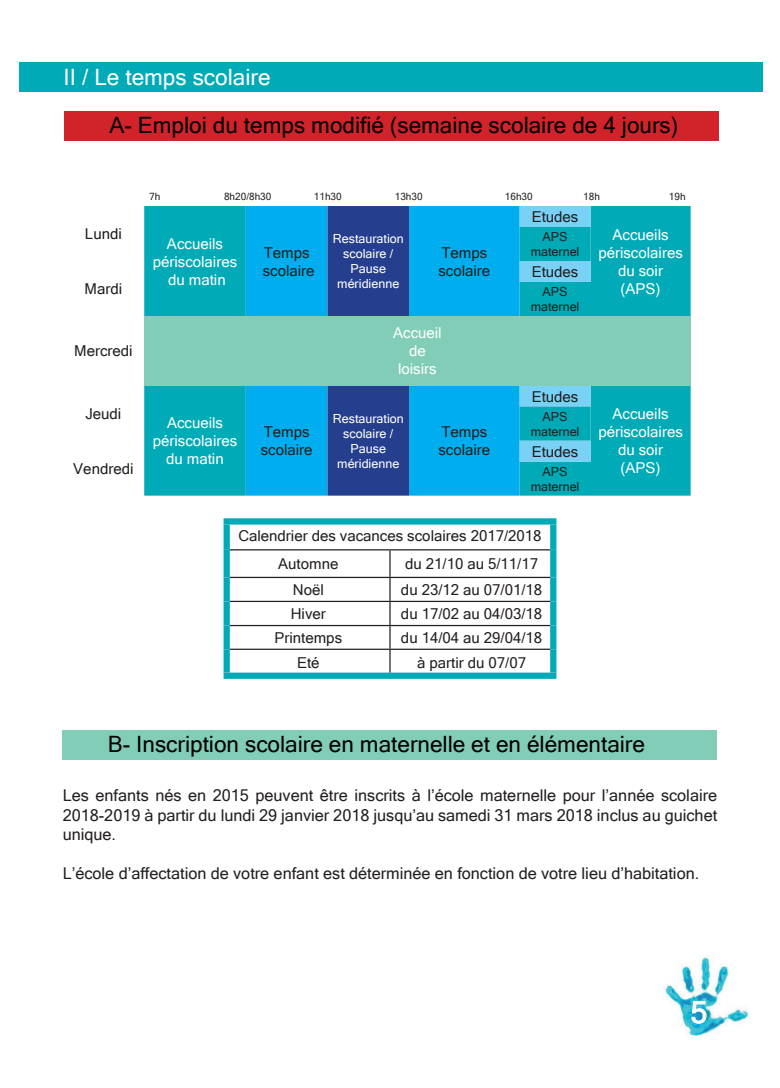
<style>
.page{position:relative;width:780px;height:1088px;background:#fff}
.page>*{position:absolute;margin:0;border:0;box-sizing:border-box;transform-origin:0 0}
.t1{font:30px "Microsoft Sans Serif";color:#fff}
.t2{font:22.5px "Microsoft Sans Serif";color:#000}
.t3{font:22.5px "Microsoft Sans Serif";color:#fff}
.t4{font:16.25px/19.5px "Microsoft Sans Serif";color:#231f20;text-align:justify}
.t5{font:15px/18px "Microsoft Sans Serif";color:#231f20}
.t6{font:15px/18px "Microsoft Sans Serif";color:#fff;text-align:center}
.t7{font:12.5px/15px "Microsoft Sans Serif";color:#fff;text-align:center}
.t8{font:12.5px/15px "Microsoft Sans Serif";color:#231f20;text-align:center}
.t9{font:10px "Microsoft Sans Serif";color:#231f20}
</style>
<div class="page">
<div style="left:19px;top:63px;width:743px;height:29px;background:#00aab6"></div>
<div style="left:144px;top:206px;width:546px;height:290px;background:#00aab6"></div>
<div style="left:246px;top:206px;width:273px;height:290px;background:#00aeef"></div>
<div style="left:327px;top:206px;width:82px;height:290px;background:#253f8e"></div>
<svg style="left:519px;top:206px;width:71px;height:255px;background:#36bcd2"></svg>
<div style="left:144px;top:316px;width:546px;height:70px;background:#82cdb8"></div>
<div style="left:64px;top:111px;width:654px;height:30px;background:#d1232a"></div>
<div style="left:63px;top:730px;width:654px;height:29px;background:#82cdb8"></div>
<div style="left:223px;top:518px;width:167px;height:6px;background:#00aab6"></div>
<div style="left:223px;top:524px;width:7px;height:26px;background:#00aab6"></div>
<div style="left:390px;top:518px;width:166px;height:6px;background:#00aab6"></div>
<div style="left:550px;top:524px;width:6px;height:26px;background:#00aab6"></div>
<div style="left:223px;top:550px;width:7px;height:27px;background:#00aab6"></div>
<div style="left:550px;top:550px;width:6px;height:27px;background:#00aab6"></div>
<div style="left:223px;top:577px;width:7px;height:24px;background:#00aab6"></div>
<div style="left:550px;top:577px;width:6px;height:24px;background:#00aab6"></div>
<div style="left:223px;top:601px;width:7px;height:24px;background:#00aab6"></div>
<div style="left:550px;top:601px;width:6px;height:24px;background:#00aab6"></div>
<div style="left:223px;top:625px;width:7px;height:24px;background:#00aab6"></div>
<div style="left:550px;top:625px;width:6px;height:24px;background:#00aab6"></div>
<div style="left:223px;top:649px;width:7px;height:23px;background:#00aab6"></div>
<div style="left:550px;top:649px;width:6px;height:23px;background:#00aab6"></div>
<div style="left:223px;top:672px;width:167px;height:7px;background:#00aab6"></div>
<div style="left:390px;top:672px;width:166px;height:7px;background:#00aab6"></div>
<hr style="left:230px;top:549px;width:160px;height:1px;background:#231f20">
<hr style="left:390px;top:549px;width:160px;height:1px;background:#231f20">
<hr style="left:230px;top:577px;width:160px;height:1px;background:#231f20">
<hr style="left:390px;top:577px;width:160px;height:1px;background:#231f20">
<hr style="left:230px;top:601px;width:160px;height:1px;background:#231f20">
<hr style="left:390px;top:601px;width:160px;height:1px;background:#231f20">
<hr style="left:230px;top:625px;width:160px;height:1px;background:#231f20">
<hr style="left:390px;top:625px;width:160px;height:1px;background:#231f20">
<hr style="left:230px;top:649px;width:160px;height:1px;background:#231f20">
<hr style="left:390px;top:649px;width:160px;height:1px;background:#231f20">
<svg style="left:389px;top:550px;width:1px;height:122px"></svg>
<img style="left:663px;top:956px;width:85px;height:81px">
<svg style="left:691px;top:1001px;width:15px;height:23px"></svg>
<h2 class="t3" style="left:64px;top:64px;width:208px">II / Le temps scolaire</h2>
<h2 class="t2" style="left:109px;top:112px;width:570px">A- Emploi du temps modifié (semaine scolaire de 4 jours)</h2>
<p class="t9" style="left:149px;top:191px;width:13px">7h</p>
<p class="t9" style="left:224px;top:191px;width:49px">8h20/8h30</p>
<p class="t9" style="left:314px;top:191px;width:29px">11h30</p>
<p class="t9" style="left:395px;top:191px;width:29px">13h30</p>
<p class="t9" style="left:505px;top:191px;width:29px">16h30</p>
<p class="t9" style="left:583px;top:191px;width:18px">18h</p>
<p class="t9" style="left:669px;top:191px;width:18px">19h</p>
<p class="t5" style="left:85px;top:225px;width:38px">Lundi</p>
<p class="t5" style="left:85px;top:280px;width:39px">Mardi</p>
<p class="t5" style="left:74px;top:342px;width:60px">Mercredi</p>
<p class="t5" style="left:85px;top:404px;width:37px">Jeudi</p>
<p class="t5" style="left:73px;top:459px;width:62px">Vendredi</p>
<p class="t6" style="left:153px;top:234px;width:86px">Accueils périscolaires du matin</p>
<p class="t5" style="left:263px;top:243px;width:53px">Temps scolaire</p>
<p class="t6" style="left:153px;top:414px;width:86px">Accueils périscolaires du matin</p>
<p class="t5" style="left:261px;top:423px;width:53px">Temps scolaire</p>
<p class="t7" style="left:333px;top:231px;width:72px">Restauration scolaire /<br>Pause méridienne</p>
<p class="t5" style="left:438px;top:243px;width:53px">Temps scolaire</p>
<p class="t6" style="left:393px;top:324px;width:50px">Accueil de loisirs</p>
<p class="t7" style="left:333px;top:411px;width:72px">Restauration scolaire /<br>Pause méridienne</p>
<p class="t5" style="left:438px;top:423px;width:53px">Temps scolaire</p>
<p class="t5" style="left:531px;top:208px;width:48px">Etudes</p>
<p class="t8" style="left:530px;top:229px;width:50px">APS maternel</p>
<p class="t5" style="left:531px;top:263px;width:48px">Etudes</p>
<p class="t8" style="left:530px;top:284px;width:50px">APS maternel</p>
<p class="t5" style="left:531px;top:387px;width:48px">Etudes</p>
<p class="t8" style="left:530px;top:409px;width:50px">APS maternel</p>
<p class="t5" style="left:531px;top:442px;width:48px">Etudes</p>
<p class="t8" style="left:530px;top:464px;width:50px">APS maternel</p>
<p class="t5" style="left:278px;top:522px;width:265px;line-height:28px;text-indent:-40px">Calendrier des vacances scolaires 2017/2018<br>Automne</p>
<p class="t5" style="left:405px;top:555px;width:134px">du 21/10 au 5/11/17</p>
<p class="t5" style="left:293px;top:580px;width:32px">Noël</p>
<p class="t5" style="left:401px;top:580px;width:143px">du 23/12 au 07/01/18</p>
<p class="t5" style="left:291px;top:605px;width:37px">Hiver</p>
<p class="t5" style="left:401px;top:605px;width:143px">du 17/02 au 04/03/18</p>
<p class="t5" style="left:274px;top:628px;width:69px">Printemps</p>
<p class="t5" style="left:401px;top:628px;width:143px">du 14/04 au 29/04/18</p>
<p class="t5" style="left:297px;top:654px;width:24px">Eté</p>
<p class="t5" style="left:417px;top:654px;width:110px">à partir du 07/07</p>
<p class="t6" style="left:598px;top:225px;width:86px">Accueils périscolaires du soir (APS)</p>
<p class="t6" style="left:598px;top:405px;width:86px">Accueils périscolaires du soir (APS)</p>
<h2 class="t2" style="left:108px;top:731px;width:538px">B- Inscription scolaire en maternelle et en élémentaire</h2>
<p class="t4" style="left:63px;top:785px;width:656px">Les enfants nés en 2015 peuvent être inscrits à l’école maternelle pour l’année scolaire 2018-2019 à partir du lundi 29 janvier 2018 jusqu’au samedi 31 mars 2018 inclus au guichet unique.</p>
<p class="t4" style="left:63px;top:863px;width:638px">L’école d’affectation de votre enfant est déterminée en fonction de votre lieu d’habitation.</p>
<h1 class="t1" style="left:690px;top:995px;width:18px">5</h1>
</div>
